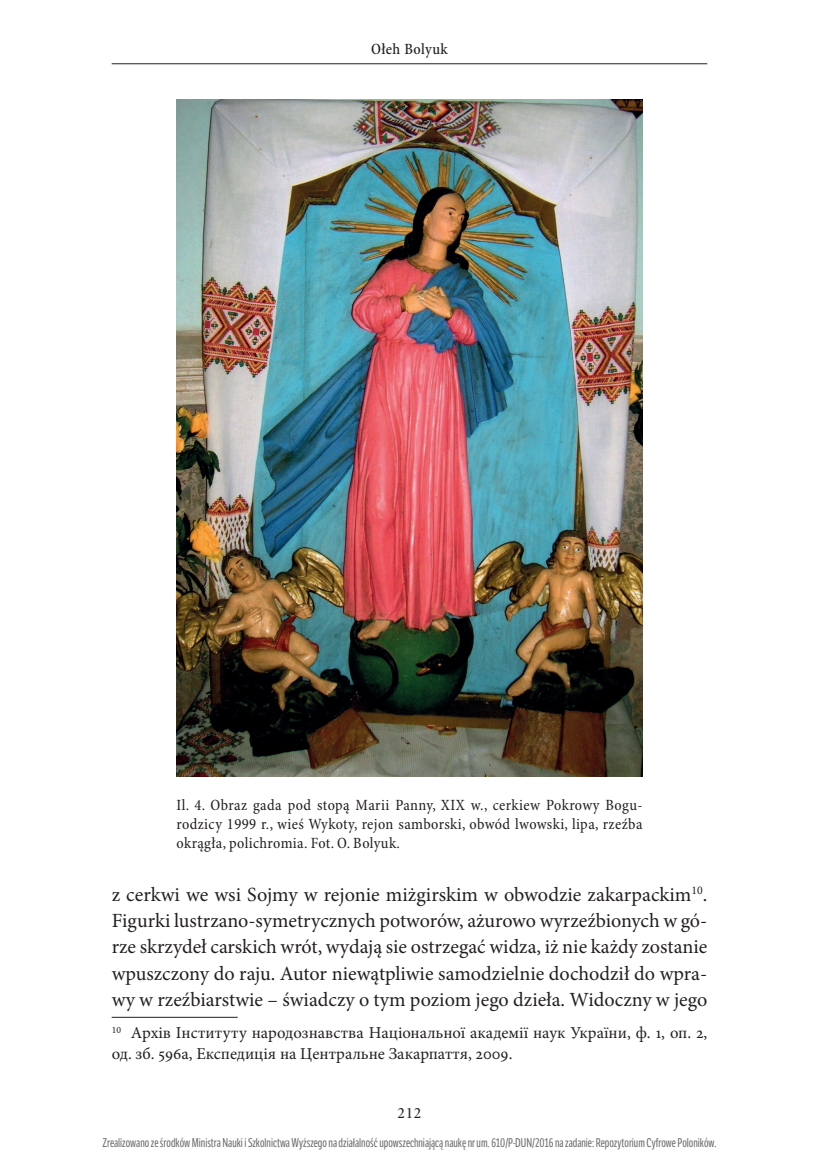
<style>
.page{position:relative;width:819px;height:1166px;background:#fff}
.page>*{position:absolute;margin:0;border:0;box-sizing:border-box;transform-origin:0 0}
.t1{font:20.12px/26.2px "Minion Pro";letter-spacing:-.005em;color:#231f20;text-align:justify}
.t2{font:16.62px/21px "Minion Pro";color:#231f20}
.t3{font:condensed 15.75px/19.2px "Minion Pro";letter-spacing:.025em;color:#231f20;text-align:justify}
.t4{font:500 condensed 15.75px "Minion Pro";letter-spacing:.025em;color:#231f20}
.t5{font:15.75px "Minion Pro Medium Subh";color:#231f20}
.t6{font:12.25px "LFT Etica Compressed";color:#6b6b6b}
</style>
<div class="page">
<hr style="left:112px;top:63px;width:595px;height:1px;background:#231f20">
<img style="left:176px;top:100px;width:466px;height:676px">
<hr style="left:112px;top:1017px;width:126px;height:1px;background:#231f20">
<p class="t4" style="left:371px;top:39px;width:78px">Ołeh Bolyuk</p>
<p class="t3" style="left:176px;top:796px;width:467px">Il. 4. Obraz gada pod stopą Marii Panny, XIX w., cerkiew Pokrowy Bogu&shy;rodzicy 1999 r., wieś Wykoty, rejon samborski, obwód lwowski, lipa, rzeźba okrągła, polichromia. Fot. O. Bolyuk.</p>
<p class="t1" style="left:112px;top:881px;width:597px">z cerkwi we wsi Sojmy w rejonie miżgirskim w obwodzie zakarpackim<sup>10</sup>.<br>Figurki lustrzano-symetrycznych potworów, ażurowo wyrzeźbionych w gó&shy;rze skrzydeł carskich wrót, wydają sie ostrzegać widza, iż nie każdy zostanie wpuszczony do raju. Autor niewątpliwie samodzielnie dochodził do wpra&shy;wy w rzeźbiarstwie – świadczy o tym poziom jego dzieła. Widoczny w jego</p>
<p class="t2" style="left:112px;top:1022px;width:597px"><sup>10</sup> Архів Інституту народознавства Національної академії наук України, ф. 1, оп. 2, од. зб. 596a, Експедиція на Центральне Закарпаття, 2009.</p>
<p class="t5" style="left:397px;top:1104px;width:25px">212</p>
<p class="t6" style="left:102px;top:1136px;width:615px">Zrealizowano ze środków Ministra Nauki i Szkolnictwa Wyższego na działalność upowszechniającą naukę nr um. 610/P-DUN/2016 na zadanie: Repozytorium Cyfrowe Poloników.</p>
</div>
